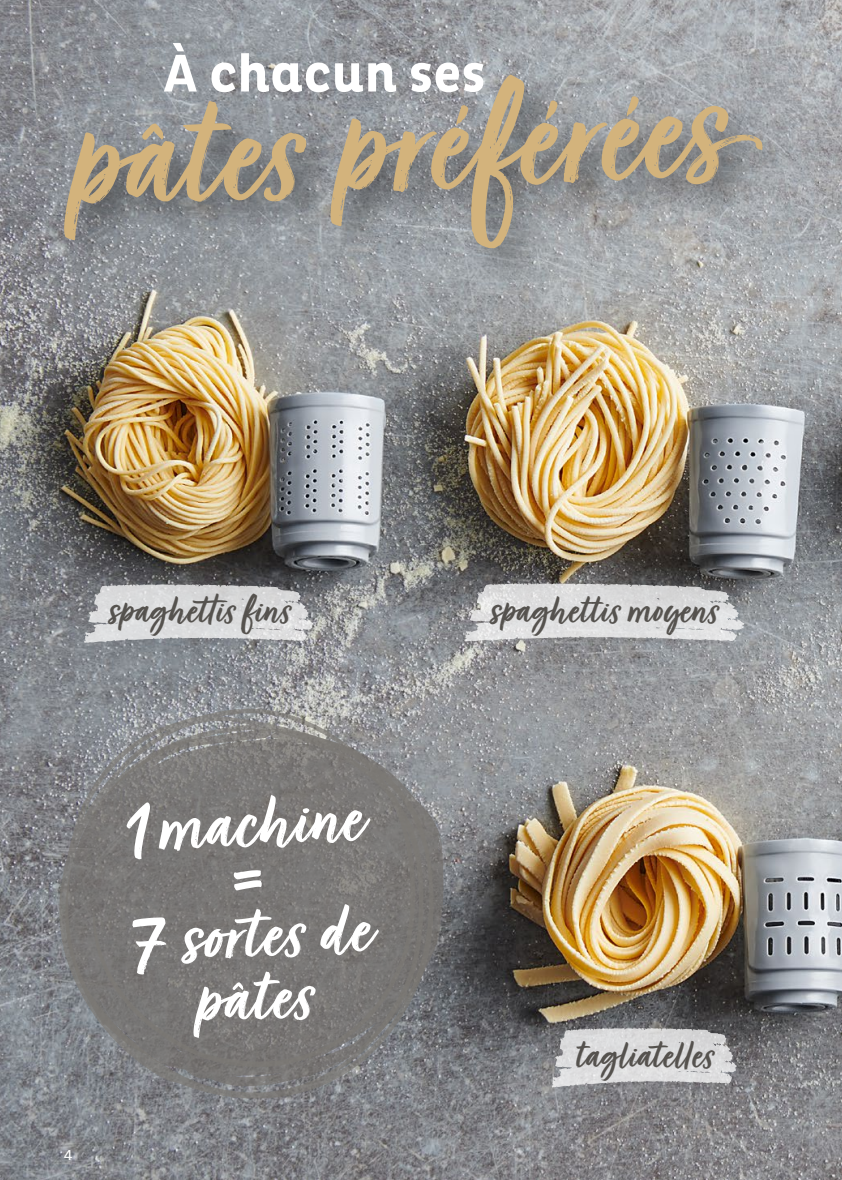
<style>
.page{position:relative;width:842px;height:1180px;background:#fff}
.page>*{position:absolute;margin:0;border:0;box-sizing:border-box;transform-origin:0 0}
.t1{font:171px "Turbinado Bold Pro";color:#d3b37c}
.t2{font:85.5px "Turbinado Bold Pro";color:#fff}
.t3{font:81.23px/63px "Turbinado Bold Pro";color:#fff;text-align:center;scale:1.05 1}
.t4{font:700 54px "Pluto B Bn Cond";color:#fff}
.t5{font:45px "Turbinado Bold Pro";color:#55524e}
.t6{font:14.62px "Pluto B Bn Cond";color:#fff}
.s1{font-size:40.5px}
.s2{font-size:85.5px}
</style>
<div class="page">
<img style="left:0;top:0;width:842px;height:1180px">
<svg style="left:84px;top:583px;width:229px;height:60px;background:#c7c8ca"></svg>
<svg style="left:464px;top:582px;width:280px;height:61px;background:#c9cacb"></svg>
<svg style="left:551px;top:1027px;width:186px;height:61px;background:#c6c6c8"></svg>
<svg style="left:51px;top:729px;width:392px;height:357px;background:#818386"></svg>
<svg style="left:57px;top:705px;width:379px;height:405px;background:#7f7e7e"></svg>
<div style="left:56px;top:68px;width:746px;height:220px;background:#181716;opacity:.5"></div>
<svg style="left:233px;top:870px;width:29px;height:20px"></svg>
<p class="t4" style="left:163px;top:43px;width:324px">À chacun ses</p>
<h1 class="t1" style="left:61px;top:70px;width:660px;rotate:-3deg">pâtes préférées</h1>
<p class="t5" style="left:108px;top:586px;width:184px">spaghettis <span class="s1">f</span>ins</p>
<p class="t5" style="left:489px;top:586px;width:230px">spaghettis moyens</p>
<h2 class="t2" style="left:123px;top:783px;width:239px;rotate:-3deg">1 machine</h2>
<p class="t6" style="left:64px;top:1147px;width:10px">4</p>
<h3 class="t3" style="left:128px;top:917px;width:233px;rotate:-3deg"><span class="s2">7</span> sortes de pâtes</h3>
<p class="t5" style="left:575px;top:1031px;width:139px">tagliatelles</p>
</div>
